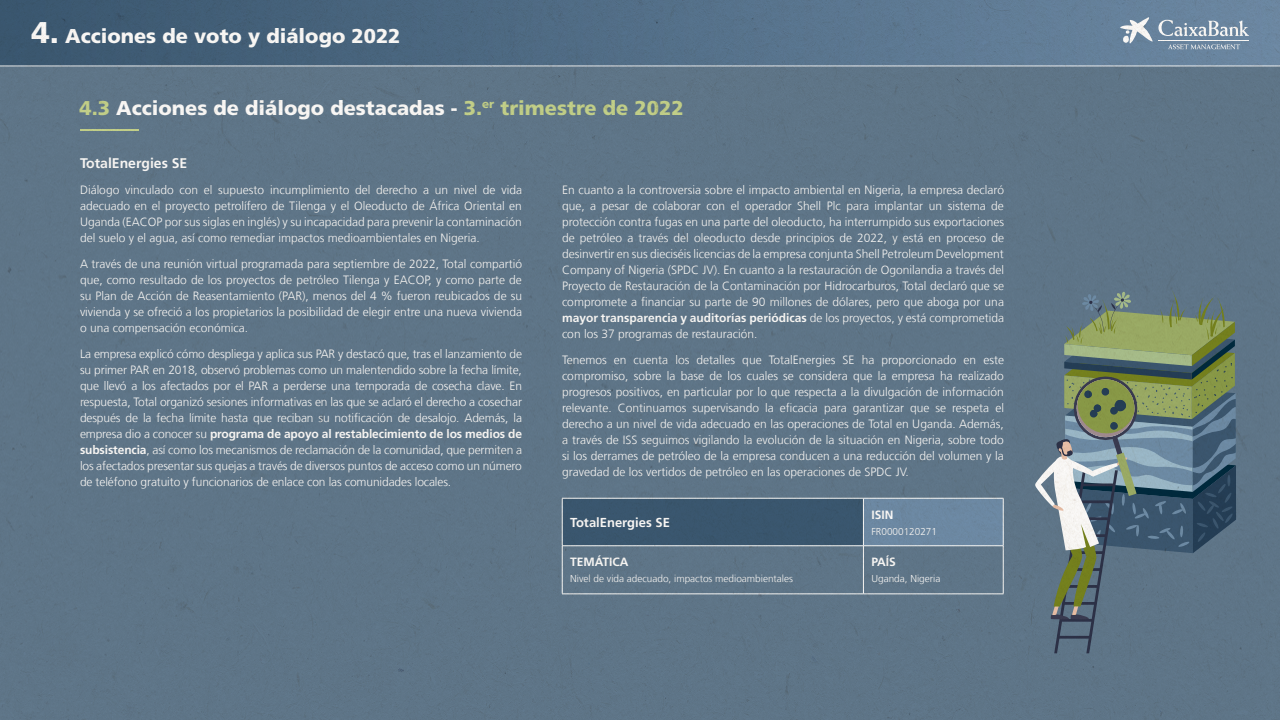
<style>
.page{position:relative;width:1280px;height:720px;background:#fff}
.page>*{position:absolute;margin:0;border:0;box-sizing:border-box;transform-origin:0 0}
.t1{font:900 20px "La Caixa Frutiger";color:#fff}
.t2{font:700 14px "La Caixa Frutiger";color:#fff}
.t3{font:700 13px "La Caixa Frutiger";color:#fff}
.t4{font:300 12px/16px "La Caixa Frutiger";color:#fff;text-align:justify}
.t5{font:700 12px "La Caixa Frutiger";color:#fff}
.t6{font:300 10px "La Caixa Frutiger";color:#fff}
.s1{font-size:30px}
.s2{color:#c7d68f}
.s3{font-weight:700}
</style>
<div class="page">
<img style="left:0;top:0;width:1280px;height:720px">
<h1 class="t1" style="left:31px;top:24px;width:371px"><span class="s1">4.</span> Acciones de voto y diálogo 2022</h1>
<h1 class="t1" style="left:80px;top:96px;width:606px"><span class="s2">4.3</span> Acciones de diálogo destacadas - <span class="s2">3.</span><sup>er</sup> <span class="s2">trimestre de 2022</span></h1>
<p class="t2" style="left:80px;top:155px;width:109px">TotalEnergies SE</p>
<p class="t4" style="left:80px;top:182px;width:444px">Diálogo vinculado con el supuesto incumplimiento del derecho a un nivel de vida adecuado en el proyecto petrolífero de Tilenga y el Oleoducto de África Oriental en Uganda (EACOP por sus siglas en inglés) y su incapacidad para prevenir la contaminación del suelo y el agua, así como remediar impactos medioambientales en Nigeria.</p>
<p class="t4" style="left:80px;top:256px;width:444px">A través de una reunión virtual programada para septiembre de 2022, Total compartió que, como resultado de los proyectos de petróleo Tilenga y EACOP, y como parte de su Plan de Acción de Reasentamiento (PAR), menos del 4 % fueron reubicados de su vivienda y se ofreció a los propietarios la posibilidad de elegir entre una nueva vivienda o una compensación económica.</p>
<p class="t4" style="left:80px;top:346px;width:444px">La empresa explicó cómo despliega y aplica sus PAR y destacó que, tras el lanzamiento de su primer PAR en 2018, observó problemas como un malentendido sobre la fecha límite, que llevó a los afectados por el PAR a perderse una temporada de cosecha clave. En respuesta, Total organizó sesiones informativas en las que se aclaró el derecho a cosechar después de la fecha límite hasta que reciban su notificación de desalojo. Además, la empresa dio a conocer su <span class="s3">programa de apoyo al restablecimiento de los medios de subsistencia</span>, así como los mecanismos de reclamación de la comunidad, que permiten a los afectados presentar sus quejas a través de diversos puntos de acceso como un número de teléfono gratuito y funcionarios de enlace con las comunidades locales.</p>
<p class="t4" style="left:562px;top:182px;width:444px">En cuanto a la controversia sobre el impacto ambiental en Nigeria, la empresa declaró que, a pesar de colaborar con el operador Shell Plc para implantar un sistema de protección contra fugas en una parte del oleoducto, ha interrumpido sus exportaciones de petróleo a través del oleoducto desde principios de 2022, y está en proceso de desinvertir en sus dieciséis licencias de la empresa conjunta Shell Petroleum Development Company of Nigeria (SPDC JV). En cuanto a la restauración de Ogonilandia a través del Proyecto de Restauración de la Contaminación por Hidrocarburos, Total declaró que se compromete a financiar su parte de 90 millones de dólares, pero que aboga por una <span class="s3">mayor transparencia y auditorías periódicas</span> de los proyectos, y está comprometida con los 37 programas de restauración.</p>
<p class="t4" style="left:562px;top:352px;width:444px">Tenemos en cuenta los detalles que TotalEnergies SE ha proporcionado en este compromiso, sobre la base de los cuales se considera que la empresa ha realizado progresos positivos, en particular por lo que respecta a la divulgación de información relevante. Continuamos supervisando la eficacia para garantizar que se respeta el derecho a un nivel de vida adecuado en las operaciones de Total en Uganda. Además, a través de ISS seguimos vigilando la evolución de la situación en Nigeria, sobre todo si los derrames de petróleo de la empresa conducen a una reducción del volumen y la gravedad de los vertidos de petróleo en las operaciones de SPDC JV.</p>
<p class="t3" style="left:570px;top:515px;width:101px">TotalEnergies SE</p>
<p class="t5" style="left:871px;top:507px;width:24px">ISIN</p>
<p class="t6" style="left:871px;top:525px;width:67px">FR0000120271</p>
<p class="t5" style="left:570px;top:555px;width:60px">TEMÁTICA</p>
<p class="t6" style="left:570px;top:573px;width:224px">Nivel de vida adecuado, impactos medioambientales</p>
<p class="t5" style="left:871px;top:555px;width:26px">PAÍS</p>
<p class="t6" style="left:871px;top:573px;width:70px">Uganda, Nigeria</p>
</div>
